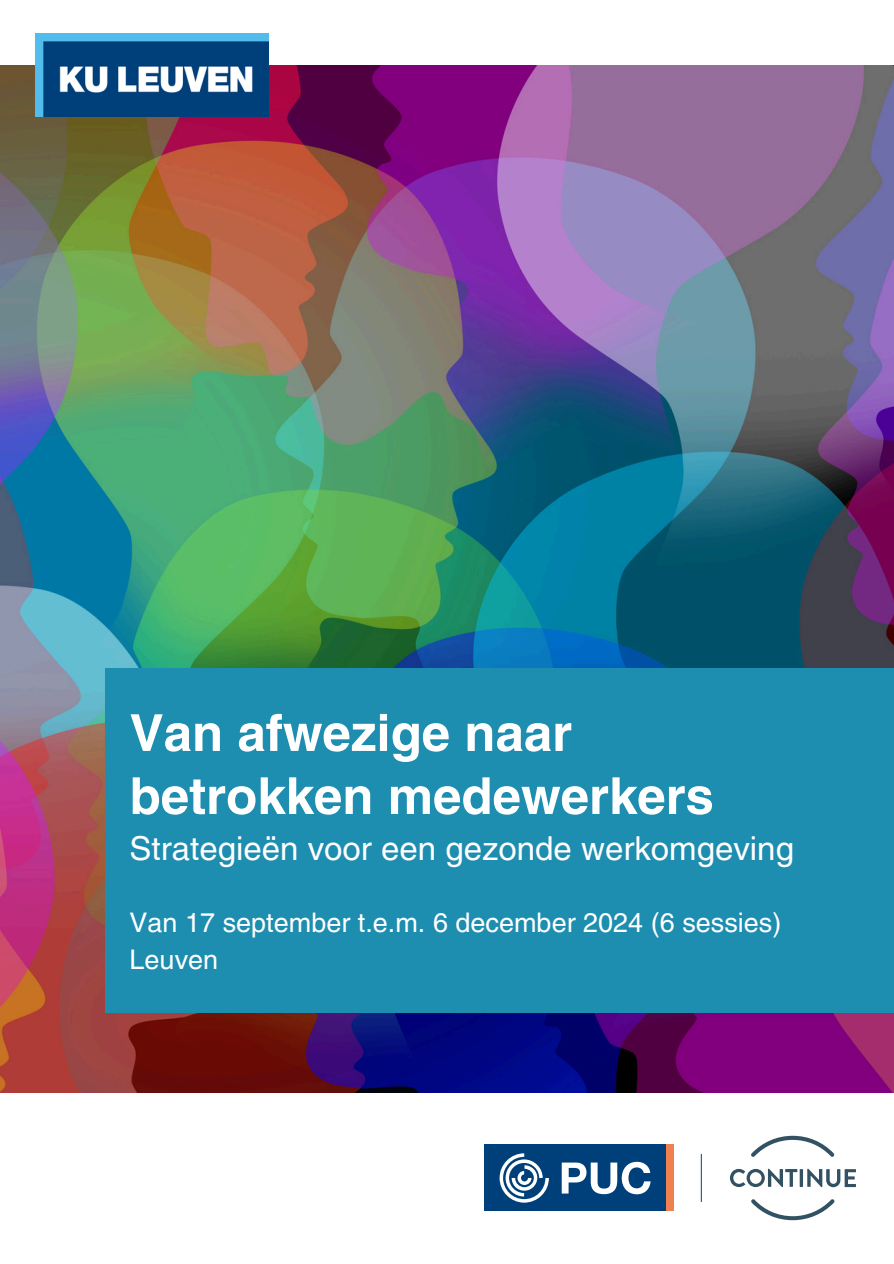
<style>
.page{position:relative;width:894px;height:1264px;background:#fff}
.page>*{position:absolute;margin:0;border:0;box-sizing:border-box;transform-origin:0 0}
.t1{font:700 51px/63px "Helvetica LT Pro";color:#fff}
.t2{font:33px "Helvetica LT Pro";color:#fff}
.t3{font:27px "Helvetica LT Pro";color:#fff}
</style>
<div class="page">
<img style="left:0;top:65px;width:893px;height:1027px">
<img style="left:35px;top:33px;width:233px;height:83px">
<svg style="left:730px;top:1168px;width:67px;height:19px"></svg>
<hr style="left:799px;top:1169px;width:3px;height:17px;background:#325163">
<svg style="left:807px;top:1168px;width:48px;height:19px"></svg>
<svg style="left:751px;top:1135px;width:83px;height:22px"></svg>
<svg style="left:751px;top:1199px;width:83px;height:21px"></svg>
<hr style="left:700px;top:1153px;width:1px;height:49px;background:#00407a">
<div style="left:484px;top:1144px;width:181px;height:67px;background:#00407a"></div>
<svg style="left:499px;top:1153px;width:49px;height:49px"></svg>
<div style="left:665px;top:1144px;width:7px;height:67px;background:#ef8050"></div>
<svg style="left:561px;top:1161px;width:89px;height:33px"></svg>
<div style="left:105px;top:668px;width:788px;height:344px;background:#1d8db0"></div>
<h1 class="t1" style="left:130px;top:706px;width:585px">Van afwezige naar betrokken medewerkers</h1>
<h1 class="t2" style="left:130px;top:836px;width:665px">Strategieën voor een gezonde werkomgeving</h1>
<p class="t3" style="left:130px;top:912px;width:653px">Van 17 september t.e.m. 6 december 2024 (6 sessies)</p>
<p class="t3" style="left:130px;top:949px;width:90px">Leuven</p>
</div>
